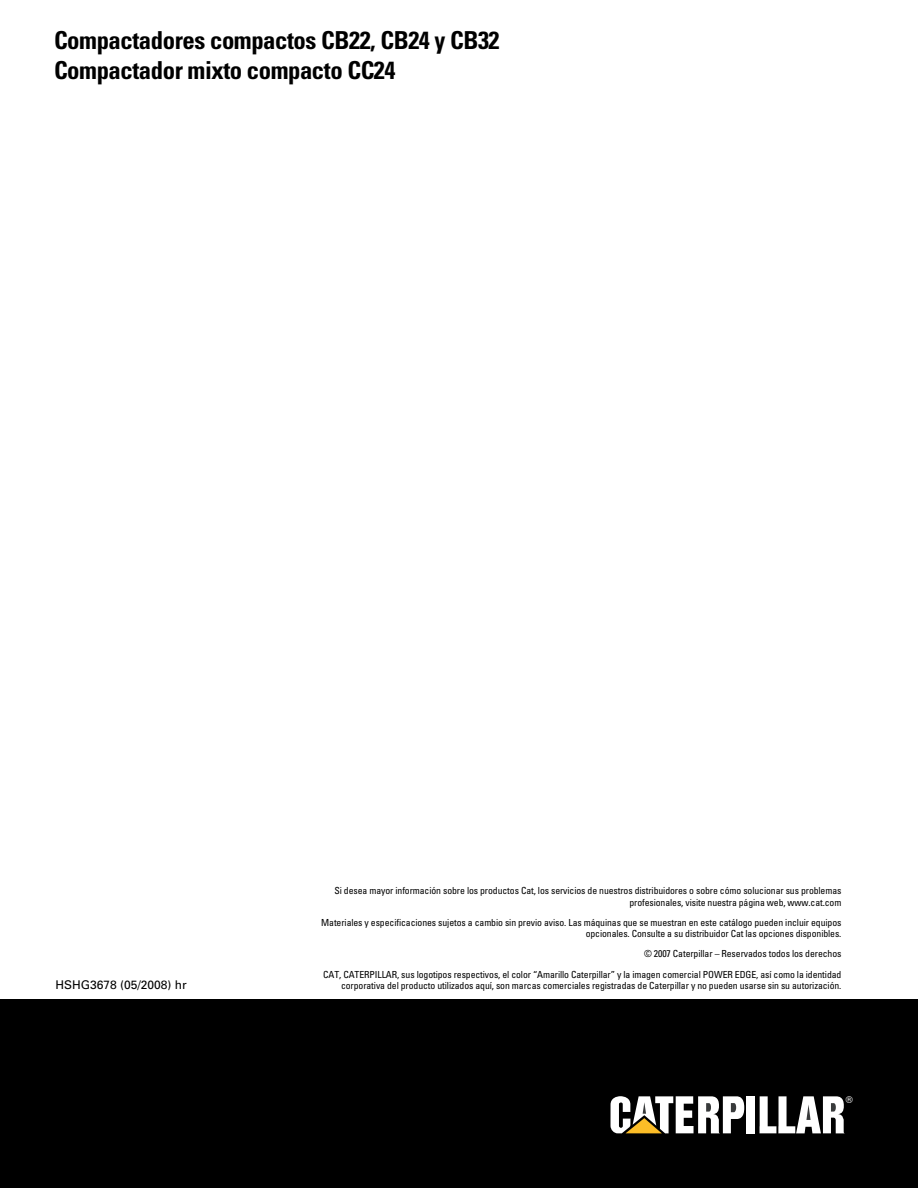
<style>
.page{position:relative;width:918px;height:1188px;background:#fff}
.page>*{position:absolute;margin:0;border:0;box-sizing:border-box;transform-origin:0 0}
.t1{font:700 condensed 24.75px/30px "Univers";letter-spacing:-.02em;color:#000}
.t2{font:12px "Univers";color:#000}
.t3{font:condensed 9.75px/11.2px "Univers";letter-spacing:-.01em;color:#000;text-align:right}
.t4{font:9.45px "Helvetica";color:#fff}
</style>
<div class="page">
<div style="left:0;top:999px;width:918px;height:189px;background:#000"></div>
<div style="left:747px;top:1096px;width:8px;height:37px;background:#fff"></div>
<svg style="left:760px;top:1096px;width:84px;height:37px"></svg>
<svg style="left:610px;top:1096px;width:134px;height:37px"></svg>
<h1 class="t1" style="left:54px;top:28px;width:447px">Compactadores compactos CB22, CB24 y CB32<br>Compactador mixto compacto CC24</h1>
<p class="t2" style="left:56px;top:981px;width:133px">HSHG3678 (05/2008) hr</p>
<p class="t3" style="left:335px;top:886px;width:508px">Si desea mayor información sobre los productos Cat, los servicios de nuestros distribuidores o sobre cómo solucionar sus problemas profesionales, visite nuestra página web, www.cat.com</p>
<p class="t3" style="left:321px;top:918px;width:522px">Materiales y especificaciones sujetos a cambio sin previo aviso. Las máquinas que se muestran en este catálogo pueden incluir equipos opcionales. Consulte a su distribuidor Cat las opciones disponibles.</p>
<p class="t3" style="left:323px;top:945px;width:520px;line-height:20.2px">© 2007 Caterpillar – Reservados todos los derechos<br>CAT, CATERPILLAR, sus logotipos respectivos, el color “Amarillo Caterpillar” y la imagen comercial POWER EDGE, así como la identidad</p>
<p class="t3" style="left:341px;top:981px;width:502px">corporativa del producto utilizados aquí, son marcas comerciales registradas de Caterpillar y no pueden usarse sin su autorización.</p>
<p class="t4" style="left:846px;top:1096px;width:8px">®</p>
</div>
